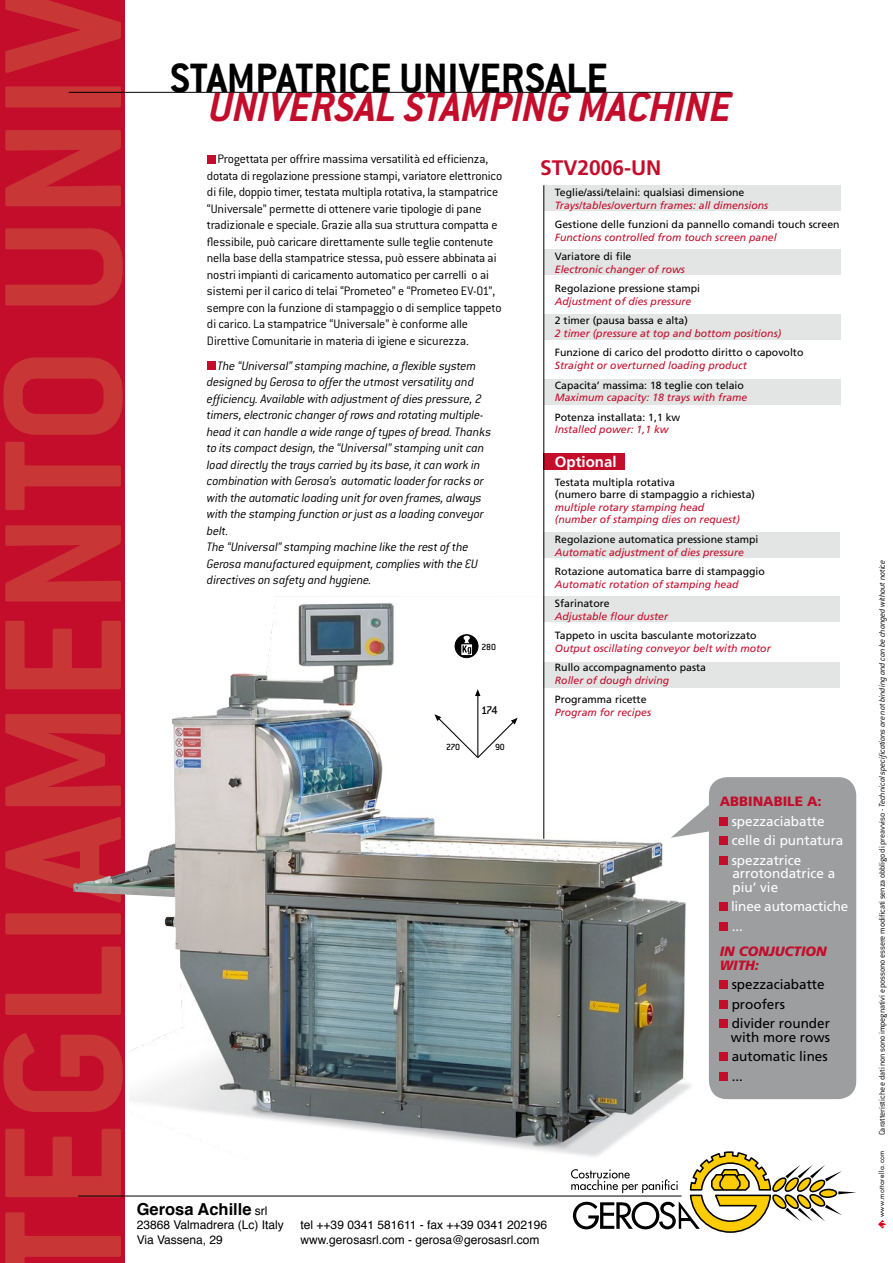
<style>
.page{position:relative;width:893px;height:1263px;background:#fff}
.page>*{position:absolute;margin:0;border:0;box-sizing:border-box;transform-origin:0 0}
.t1{font:700 183.6px "Conduit ITC";color:#c93636}
.t2{font:italic 700 45px "Conduit ITC";color:#c30d2b}
.t3{font:700 45px "Conduit ITC";color:#000}
.t4{font:700 21px "Frutiger";color:#c30d2b}
.t5{font:700 16.5px "Helvetica";color:#000}
.t6{font:700 15px "Frutiger";color:#fff}
.t7{font:300 13.5px/16.5px "Conduit ITC";letter-spacing:-.015em;color:#000}
.t8{font:italic 300 13.5px/16.5px "Conduit ITC";letter-spacing:-.015em;color:#000}
.t9{font:13.5px/19.5px "Frutiger";color:#fff}
.t10{font:13.5px/19.5px "Frutiger";color:#000}
.t11{font:italic 900 13.5px/13.5px "Frutiger";color:#c30d2b}
.t12{font:900 13.5px "Frutiger";color:#c30d2b}
.t13{font:500 12.3px "Conduit ITC";color:#000}
.t14{font:12px/14.4px "Helvetica";color:#000}
.t15{font:10.5px/12px "Frutiger";color:#000}
.t16{font:italic 10.5px/12.6px "Frutiger";color:#c30d2b}
.t17{font:500 9.75px "Conduit ITC";letter-spacing:-.03em;color:#000}
.t18{font:300 9px "Conduit ITC";letter-spacing:-.015em;color:#000}
.t19{font:6.75px "Futura";letter-spacing:.06em;color:#000}
.s1{font-weight:400;font-size:12px}
.s2{font-style:italic}
</style>
<div class="page">
<div style="left:0;top:0;width:124px;height:1263px;background:#c30d2b"></div>
<img style="left:73px;top:596px;width:632px;height:564px">
<div style="left:207px;top:155px;width:8px;height:8px;background:#c30d2b"></div>
<hr style="left:69px;top:92px;width:662px;height:1px;background:#000">
<div style="left:207px;top:361px;width:8px;height:9px;background:#c30d2b"></div>
<div style="left:544px;top:185px;width:296px;height:26px;background:#e3e4e4"></div>
<div style="left:544px;top:250px;width:296px;height:25px;background:#e3e4e4"></div>
<div style="left:544px;top:314px;width:296px;height:26px;background:#e3e4e4"></div>
<div style="left:544px;top:379px;width:296px;height:26px;background:#e3e4e4"></div>
<div style="left:543px;top:532px;width:297px;height:26px;background:#e3e4e4"></div>
<div style="left:543px;top:597px;width:297px;height:25px;background:#e3e4e4"></div>
<div style="left:543px;top:662px;width:297px;height:26px;background:#e3e4e4"></div>
<div style="left:543px;top:454px;width:82px;height:16px;background:#c30d2b"></div>
<hr style="left:543px;top:185px;width:1px;height:654px;background:#000">
<svg style="left:671px;top:777px;width:185px;height:322px;fill:#9c9e9f"></svg>
<div style="left:720px;top:817px;width:8px;height:8px;background:#c30d2b"></div>
<div style="left:720px;top:837px;width:8px;height:8px;background:#c30d2b"></div>
<div style="left:720px;top:856px;width:8px;height:8px;background:#c30d2b"></div>
<div style="left:720px;top:903px;width:8px;height:8px;background:#c30d2b"></div>
<div style="left:720px;top:922px;width:8px;height:8px;background:#c30d2b"></div>
<div style="left:720px;top:981px;width:8px;height:8px;background:#c30d2b"></div>
<div style="left:720px;top:1000px;width:8px;height:8px;background:#c30d2b"></div>
<div style="left:720px;top:1020px;width:8px;height:8px;background:#c30d2b"></div>
<div style="left:720px;top:1053px;width:8px;height:8px;background:#c30d2b"></div>
<div style="left:720px;top:1072px;width:8px;height:8px;background:#c30d2b"></div>
<div style="left:455px;top:635px;width:23px;height:23px;background:#000;border-radius:50%"></div>
<div style="left:455px;top:635px;width:23px;height:23px;border:1px solid #000;border-radius:50%"></div>
<div style="left:460px;top:643px;width:13px;height:13px;border:1px solid #000"></div>
<svg style="left:460px;top:634px;width:13px;height:20px"></svg>
<hr style="left:477px;top:696px;width:1px;height:62px;background:#000">
<svg style="left:475px;top:689px;width:5px;height:7px"></svg>
<svg style="left:434px;top:714px;width:84px;height:45px"></svg>
<hr style="left:78px;top:1195px;width:603px;height:1px;background:#000">
<svg style="left:571px;top:1150px;width:285px;height:83px"></svg>
<svg style="left:878px;top:1220px;width:9px;height:8px"></svg>
<h1 class="t1" style="left:-44px;top:1283px;width:1298px;rotate:-90deg">TEGLIAMENTO UNIV</h1>
<h2 class="t3" style="left:170px;top:52px;width:439px">STAMPATRICE UNIVERSALE</h2>
<h2 class="t2" style="left:207px;top:80px;width:534px">UNIVERSAL STAMPING MACHINE</h2>
<h3 class="t4" style="left:540px;top:155px;width:123px">STV2006-UN</h3>
<p class="t7" style="left:207px;top:151px;width:297px;text-indent:11px">Progettata per offrire massima versatilità ed efficienza, dotata di regolazione pressione stampi, variatore elettronico di file, doppio timer, testata multipla rotativa, la stampatrice “Universale” permette di ottenere varie tipologie di pane tradizionale e speciale. Grazie alla sua struttura compatta e flessibile, può caricare direttamente sulle teglie contenute nella base della stampatrice stessa, può essere abbinata ai nostri impianti di caricamento automatico per carrelli o ai sistemi per il carico di telai “Prometeo” e “Prometeo EV-01”, sempre con la funzione di stampaggio o di semplice tappeto di carico. La stampatrice “Universale” è conforme alle Direttive Comunitarie in materia di igiene e sicurezza.</p>
<p class="t15" style="left:555px;top:186px;width:191px">Teglie/assi/telaini: qualsiasi dimensione</p>
<p class="t16" style="left:555px;top:198px;width:215px">Trays/tables/overturn frames: all dimensions</p>
<p class="t15" style="left:555px;top:218px;width:286px">Gestione delle funzioni da pannello comandi touch screen</p>
<p class="t16" style="left:555px;top:231px;width:223px">Functions controlled from touch screen panel</p>
<p class="t15" style="left:555px;top:250px;width:78px">Variatore di file</p>
<p class="t16" style="left:555px;top:263px;width:132px">Electronic changer of rows</p>
<p class="t15" style="left:555px;top:282px;width:147px">Regolazione pressione stampi</p>
<p class="t16" style="left:555px;top:295px;width:138px">Adjustment of dies pressure</p>
<p class="t15" style="left:555px;top:315px;width:135px">2 timer (pausa bassa e alta)</p>
<p class="t16" style="left:555px;top:327px;width:228px">2 timer (pressure at top and bottom positions)</p>
<p class="t15" style="left:555px;top:347px;width:250px">Funzione di carico del prodotto diritto o capovolto</p>
<p class="t16" style="left:555px;top:359px;width:193px">Straight or overturned loading product</p>
<p class="t15" style="left:555px;top:379px;width:191px">Capacita’ massima: 18 teglie con telaio</p>
<p class="t16" style="left:555px;top:391px;width:194px">Maximum capacity: 18 trays with frame</p>
<p class="t15" style="left:555px;top:411px;width:127px">Potenza installata: 1,1 kw</p>
<p class="t16" style="left:555px;top:423px;width:115px">Installed power: 1,1 kw</p>
<p class="t6" style="left:555px;top:453px;width:63px">Optional</p>
<p class="t15" style="left:555px;top:476px;width:202px">Testata multipla rotativa<br>(numero barre di stampaggio a richiesta)</p>
<p class="t16" style="left:555px;top:501px;width:186px">multiple rotary stamping head (number of stamping dies on request)</p>
<p class="t15" style="left:555px;top:533px;width:205px">Regolazione automatica pressione stampi</p>
<p class="t16" style="left:555px;top:545px;width:191px">Automatic adjustment of dies pressure</p>
<p class="t15" style="left:555px;top:565px;width:212px">Rotazione automatica barre di stampaggio</p>
<p class="t16" style="left:555px;top:578px;width:185px">Automatic rotation of stamping head</p>
<p class="t15" style="left:555px;top:597px;width:56px">Sfarinatore</p>
<p class="t16" style="left:555px;top:610px;width:115px">Adjustable flour duster</p>
<p class="t15" style="left:555px;top:629px;width:203px">Tappeto in uscita basculante motorizzato</p>
<p class="t16" style="left:555px;top:642px;width:217px">Output oscillating conveyor belt with motor</p>
<p class="t15" style="left:555px;top:661px;width:153px">Rullo accompagnamento pasta</p>
<p class="t16" style="left:555px;top:674px;width:116px">Roller of dough driving</p>
<p class="t15" style="left:555px;top:694px;width:93px">Programma ricette</p>
<p class="t16" style="left:555px;top:706px;width:98px">Program for recipes</p>
<p class="t8" style="left:207px;top:357px;width:286px;text-indent:11px">The “Universal” stamping machine, a flexible system designed by Gerosa to offer the utmost versatility and efficiency. Available with adjustment of dies pressure, 2 timers, electronic changer of rows and rotating multiple&shy;head it can handle a wide range of types of bread. Thanks to its compact design, the “Universal” stamping unit can load directly the trays carried by its base, it can work in combination with Gerosa’s automatic loader for racks or with the automatic loading unit for oven frames, always with the stamping function or just as a loading conveyor belt.<br>The “Universal” stamping machine like the rest of the Gerosa manufactured equipment, complies with the EU directives on safety and hygiene.</p>
<p class="t17" style="left:482px;top:641px;width:16px">280</p>
<p class="t13" style="left:481px;top:703px;width:18px">174</p>
<p class="t17" style="left:446px;top:742px;width:16px">270</p>
<p class="t17" style="left:495px;top:742px;width:11px">90</p>
<p class="t5" style="left:137px;top:1196px;width:132px">Gerosa Achille <span class="s1">srl</span></p>
<p class="t14" style="left:137px;top:1218px;width:149px">23868 Valmadrera (Lc) Italy<br>Via Vassena, 29</p>
<p class="t14" style="left:301px;top:1218px;width:248px">tel ++39 0341 581611 - fax ++39 0341 202196 www.gerosasrl.com - gerosa@gerosasrl.com</p>
<p class="t12" style="left:720px;top:793px;width:104px">ABBINABILE A:</p>
<p class="t9" style="left:732px;top:811px;width:113px">spezzaciabatte celle di puntatura spezzatrice</p>
<p class="t9" style="left:732px;top:866px;width:104px;line-height:13.5px">arrotondatrice a piu’ vie</p>
<p class="t9" style="left:731px;top:896px;width:119px">linee automactiche ...</p>
<p class="t11" style="left:720px;top:944px;width:108px">IN CONJUCTION<br>WITH:</p>
<p class="t10" style="left:732px;top:974px;width:100px">spezzaciabatte proofers divider rounder</p>
<p class="t10" style="left:731px;top:1027px;width:101px">with more rows automatic lines ...</p>
<p class="t18" style="left:877px;top:1135px;width:577px;rotate:-90deg">Caratteristiche e dati non sono impegnativi e possono essere modificati senza obbligo di preavviso - <span class="s2">Technical specifications are not binding and can be changed without notice</span></p>
<p class="t19" style="left:877px;top:1217px;width:69px;rotate:-90deg">www.mottarella.com</p>
</div>
